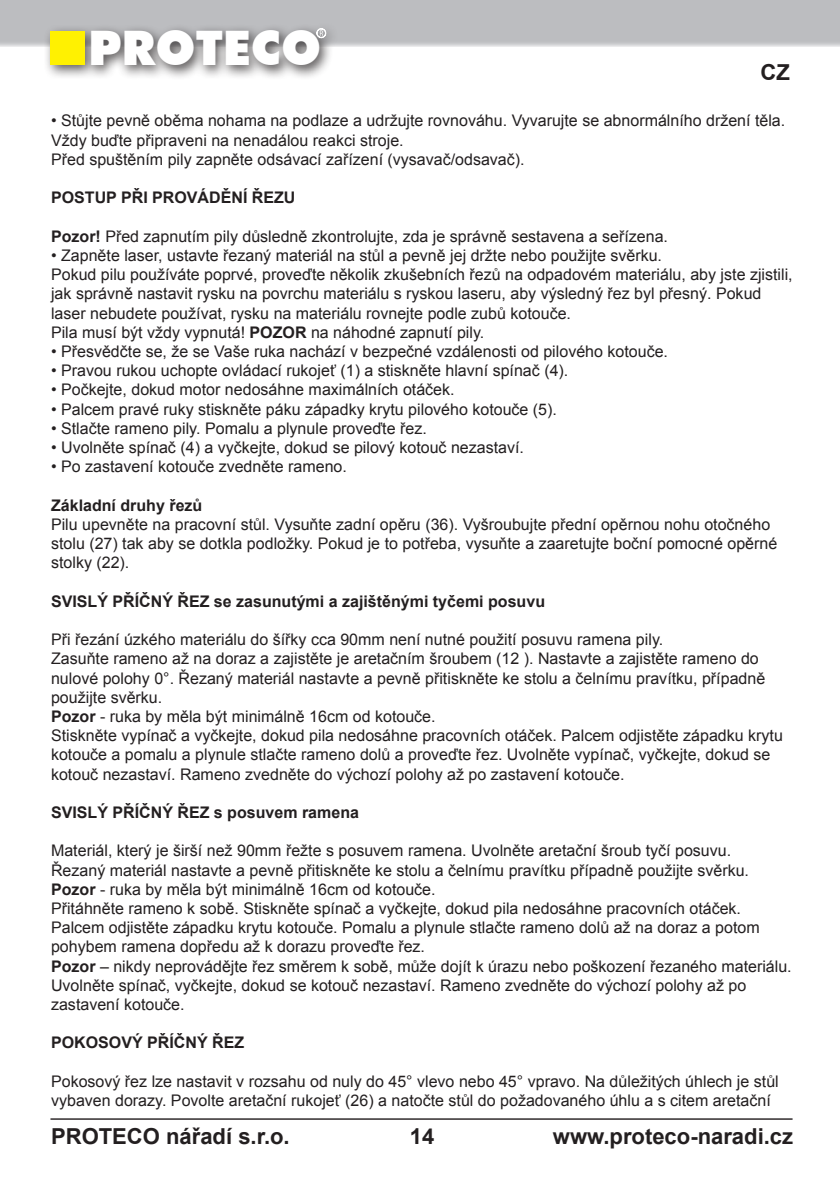
<style>
.page{position:relative;width:840px;height:1191px;background:#fff}
.page>*{position:absolute;margin:0;border:0;box-sizing:border-box;transform-origin:0 0}
.t1{font:900 47.6px "Futura BT";color:#fff}
.t2{font:700 22px "Arial";color:#231f20}
.t3{font:16px/19.2px "Arial";color:#231f20}
.t4{font:700 16px "Arial";color:#231f20}
.s1{font-weight:700}
</style>
<div class="page">
<div style="left:0;top:0;width:839px;height:46px;background:#bcbdc0"></div>
<hr style="left:50px;top:1118px;width:742px;height:1px;background:#231f20">
<div style="left:43px;top:22px;width:296px;height:59px;background:#231f20;opacity:.75"></div>
<div style="left:50px;top:31px;width:35px;height:34px;background:#fff101"></div>
<svg style="left:316px;top:28px;width:10px;height:10px"></svg>
<h1 class="t1" style="left:88px;top:20px;width:235px">PROTECO</h1>
<h2 class="t2" style="left:760px;top:57px;width:31px">CZ</h2>
<p class="t3" style="left:51px;top:111px;width:735px">• Stůjte pevně oběma nohama na podlaze a udržujte rovnováhu. Vyvarujte se abnormálního držení těla.<br>Vždy buďte připraveni na nenadálou reakci stroje.<br>Před spuštěním pily zapněte odsávací zařízení (vysavač/odsavač).</p>
<p class="t4" style="left:51px;top:187px;width:246px">POSTUP PŘI PROVÁDĚNÍ ŘEZU</p>
<p class="t3" style="left:51px;top:227px;width:618px"><span class="s1">Pozor!</span> Před zapnutím pily důsledně zkontrolujte, zda je správně sestavena a seřízena.</p>
<p class="t3" style="left:51px;top:246px;width:742px">• Zapněte laser, ustavte řezaný materiál na stůl a pevně jej držte nebo použijte svěrku.<br>Pokud pilu používáte poprvé, proveďte několik zkušebních řezů na odpadovém materiálu, aby jste zjistili, jak správně nastavit rysku na povrchu materiálu s ryskou laseru, aby výsledný řez byl přesný. Pokud laser nebudete používat, rysku na materiálu rovnejte podle zubů kotouče.<br>Pila musí být vždy vypnutá! <span class="s1">POZOR</span> na náhodné zapnutí pily.</p>
<p class="t3" style="left:51px;top:342px;width:618px">• Přesvědčte se, že se Vaše ruka nachází v bezpečné vzdálenosti od pilového kotouče.</p>
<p class="t3" style="left:51px;top:361px;width:518px">• Pravou rukou uchopte ovládací rukojeť (1) a stiskněte hlavní spínač (4).</p>
<p class="t3" style="left:51px;top:380px;width:405px">• Počkejte, dokud motor nedosáhne maximálních otáček.</p>
<p class="t3" style="left:51px;top:399px;width:507px">• Palcem pravé ruky stiskněte páku západky krytu pilového kotouče (5).</p>
<p class="t3" style="left:51px;top:419px;width:377px">• Stlačte rameno pily. Pomalu a plynule proveďte řez.</p>
<p class="t3" style="left:51px;top:438px;width:474px">• Uvolněte spínač (4) a vyčkejte, dokud se pilový kotouč nezastaví.</p>
<p class="t3" style="left:51px;top:457px;width:297px">• Po zastavení kotouče zvedněte rameno.</p>
<p class="t4" style="left:51px;top:494px;width:153px">Základní druhy řezů</p>
<p class="t3" style="left:51px;top:515px;width:727px">Pilu upevněte na pracovní stůl. Vysuňte zadní opěru (36). Vyšroubujte přední opěrnou nohu otočného stolu (27) tak aby se dotkla podložky. Pokud je to potřeba, vysuňte a zaaretujte boční pomocné opěrné stolky (22).</p>
<p class="t4" style="left:51px;top:590px;width:495px">SVISLÝ PŘÍČNÝ ŘEZ se zasunutými a zajištěnými tyčemi posuvu</p>
<p class="t3" style="left:51px;top:630px;width:733px">Při řezání úzkého materiálu do šířky cca 90mm není nutné použití posuvu ramena pily.<br>Zasuňte rameno až na doraz a zajistěte je aretačním šroubem (12 ). Nastavte a zajistěte rameno do nulové polohy 0°. Řezaný materiál nastavte a pevně přitiskněte ke stolu a čelnímu pravítku, případně použijte svěrku.<br><span class="s1">Pozor</span> - ruka by měla být minimálně 16cm od kotouče.<br>Stiskněte vypínač a vyčkejte, dokud pila nedosáhne pracovních otáček. Palcem odjistěte západku krytu kotouče a pomalu a plynule stlačte rameno dolů a proveďte řez. Uvolněte vypínač, vyčkejte, dokud se kotouč nezastaví. Rameno zvedněte do výchozí polohy až po zastavení kotouče.</p>
<p class="t4" style="left:51px;top:801px;width:309px">SVISLÝ PŘÍČNÝ ŘEZ s posuvem ramena</p>
<p class="t3" style="left:51px;top:841px;width:741px">Materiál, který je širší než 90mm řežte s posuvem ramena. Uvolněte aretační šroub tyčí posuvu.<br>Řezaný materiál nastavte a pevně přitiskněte ke stolu a čelnímu pravítku případně použijte svěrku.<br><span class="s1">Pozor</span> - ruka by měla být minimálně 16cm od kotouče.<br>Přitáhněte rameno k sobě. Stiskněte spínač a vyčkejte, dokud pila nedosáhne pracovních otáček.<br>Palcem odjistěte západku krytu kotouče. Pomalu a plynule stlačte rameno dolů až na doraz a potom pohybem ramena dopředu až k dorazu proveďte řez.<br><span class="s1">Pozor</span> – nikdy neprovádějte řez směrem k sobě, může dojít k úrazu nebo poškození řezaného materiálu.<br>Uvolněte spínač, vyčkejte, dokud se kotouč nezastaví. Rameno zvedněte do výchozí polohy až po zastavení kotouče.</p>
<p class="t4" style="left:51px;top:1032px;width:194px">POKOSOVÝ PŘÍČNÝ ŘEZ</p>
<p class="t3" style="left:51px;top:1071px;width:728px">Pokosový řez lze nastavit v rozsahu od nuly do 45° vlevo nebo 45° vpravo. Na důležitých úhlech je stůl vybaven dorazy. Povolte aretační rukojeť (26) a natočte stůl do požadovaného úhlu a s citem aretační</p>
<h2 class="t2" style="left:51px;top:1122px;width:240px">PROTECO nářadí s.r.o.</h2>
<h2 class="t2" style="left:552px;top:1122px;width:241px">www.proteco-naradi.cz</h2>
<h2 class="t2" style="left:409px;top:1122px;width:26px">14</h2>
</div>
